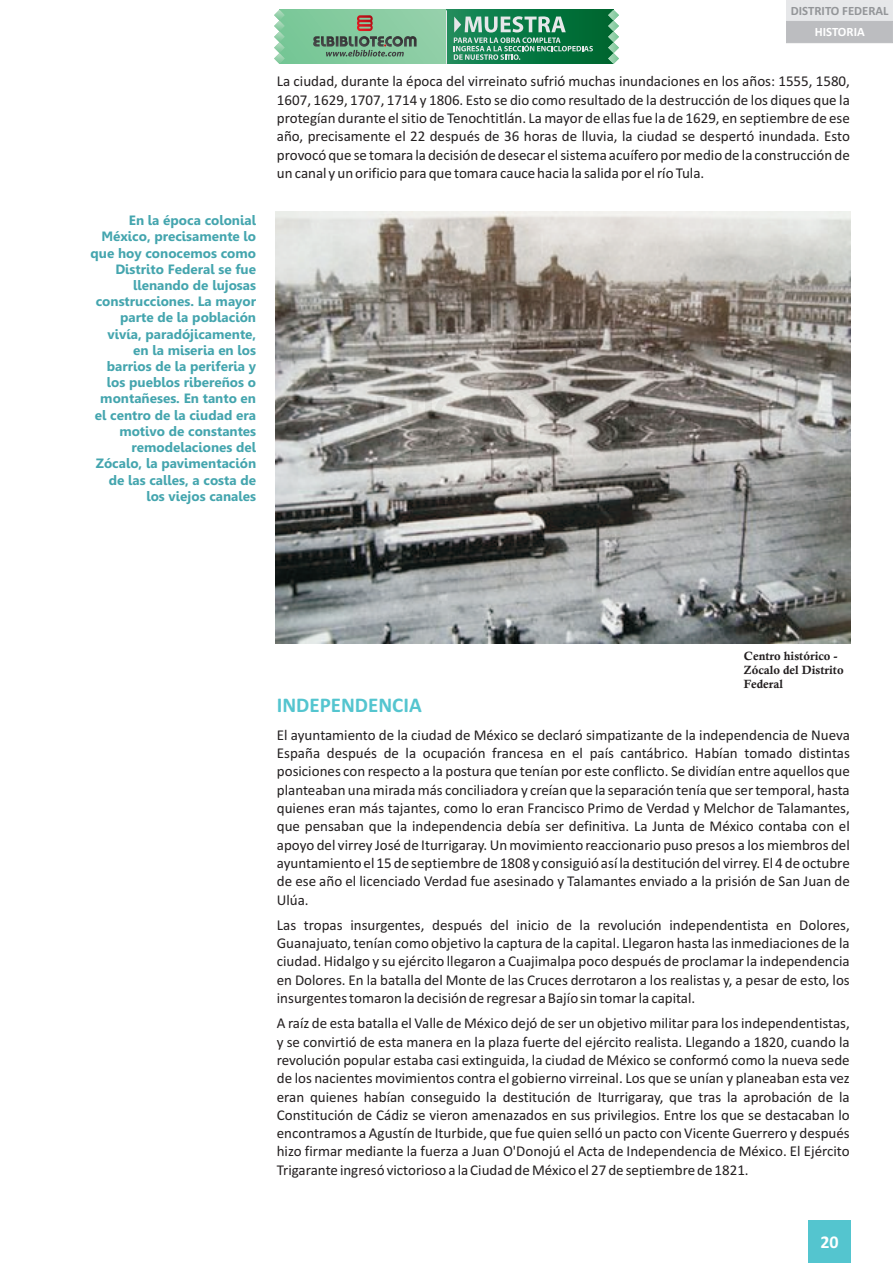
<style>
.page{position:relative;width:893px;height:1263px;background:#fff}
.page>*{position:absolute;margin:0;border:0;box-sizing:border-box;transform-origin:0 0}
.t1{font:700 21px "Calibri";color:#54c5cf}
.t2{font:700 18px "Calibri";color:#fff}
.t3{font:15px/18.3px "Calibri";color:#231f20;text-align:justify}
.t4{font:700 13.5px/16.2px "Gisha";color:#44a5ae;text-align:right}
.t5{font:700 12.75px "Calibri";color:#939598}
.t6{font:700 12.75px "Calibri";color:#fff}
.t7{font:700 12px/13.8px "Calis MT Bol";color:#231f20}
</style>
<div class="page">
<div style="left:786px;top:0;width:107px;height:22px;background:#e6e7e9"></div>
<div style="left:786px;top:21px;width:107px;height:22px;background:#bcbdc0"></div>
<div style="left:808px;top:1220px;width:42px;height:43px;background:#54c5cf"></div>
<img style="left:275px;top:212px;width:575px;height:431px">
<svg style="left:285px;top:10px;width:161px;height:54px;background:#85cba0"></svg>
<svg style="left:318px;top:398px;width:59px;height:25px"></svg>
<svg style="left:377px;top:398px;width:7px;height:25px"></svg>
<svg style="left:388px;top:398px;width:34px;height:25px"></svg>
<svg style="left:425px;top:398px;width:7px;height:25px"></svg>
<svg style="left:435px;top:397px;width:145px;height:27px;background:#9e9a95"></svg>
<div style="left:446px;top:10px;width:168px;height:54px;background:linear-gradient(to right,#1a8c5b,#00642b)"></div>
<svg style="left:274px;top:10px;width:11px;height:54px"></svg>
<svg style="left:608px;top:10px;width:11px;height:54px"></svg>
<svg style="left:312px;top:15px;width:105px;height:42px;background:#7aa887"></svg>
<svg style="left:454px;top:16px;width:139px;height:44px;background:#469671"></svg>
<hr style="left:446px;top:10px;width:1px;height:54px;background:#e6e7e9">
<p class="t4" style="left:91px;top:214px;width:167px">En la época colonial<br>México, precisamente lo que hoy conocemos como<br>Distrito Federal se fue llenando de lujosas construcciones. La mayor parte de la población vivía, paradójicamente, en la miseria en los barrios de la periferia y los pueblos ribereños o montañeses. En tanto en el centro de la ciudad era motivo de constantes remodelaciones del<br>Zócalo, la pavimentación de las calles, a costa de los viejos canales</p>
<p class="t5" style="left:791px;top:5px;width:99px">DISTRITO FEDERAL</p>
<p class="t6" style="left:815px;top:26px;width:52px">HISTORIA</p>
<p class="t3" style="left:277px;top:74px;width:575px">La ciudad, durante la época del virreinato sufrió muchas inundaciones en los años: 1555, 1580, 1607, 1629, 1707, 1714 y 1806. Esto se dio como resultado de la destrucción de los diques que la protegían durante el sitio de Tenochtitlán. La mayor de ellas fue la de 1629, en septiembre de ese año, precisamente el 22 después de 36 horas de lluvia, la ciudad se despertó inundada. Esto provocó que se tomara la decisión de desecar el sistema acuífero por medio de la construcción de un canal y un orificio para que tomara cauce hacia la salida por el río Tula.</p>
<h1 class="t1" style="left:277px;top:697px;width:146px">INDEPENDENCIA</h1>
<p class="t7" style="left:744px;top:650px;width:101px">Centro histórico -<br>Zócalo del Distrito<br>Federal</p>
<p class="t3" style="left:277px;top:727px;width:574px">El ayuntamiento de la ciudad de México se declaró simpatizante de la independencia de Nueva España después de la ocupación francesa en el país cantábrico. Habían tomado distintas posiciones con respecto a la postura que tenían por este conflicto. Se dividían entre aquellos que planteaban una mirada más conciliadora y creían que la separación tenía que ser temporal, hasta quienes eran más tajantes, como lo eran Francisco Primo de Verdad y Melchor de Talamantes, que pensaban que la independencia debía ser definitiva. La Junta de México contaba con el apoyo del virrey José de Iturrigaray. Un movimiento reaccionario puso presos a los miembros del ayuntamiento el 15 de septiembre de 1808 y consiguió así la destitución del virrey. El 4 de octubre de ese año el licenciado Verdad fue asesinado y Talamantes enviado a la prisión de San Juan de Ulúa.</p>
<p class="t3" style="left:277px;top:917px;width:574px">Las tropas insurgentes, después del inicio de la revolución independentista en Dolores, Guanajuato, tenían como objetivo la captura de la capital. Llegaron hasta las inmediaciones de la ciudad. Hidalgo y su ejército llegaron a Cuajimalpa poco después de proclamar la independencia en Dolores. En la batalla del Monte de las Cruces derrotaron a los realistas y, a pesar de esto, los insurgentes tomaron la decisión de regresar a Bajío sin tomar la capital.</p>
<p class="t3" style="left:277px;top:1015px;width:575px">A raíz de esta batalla el Valle de México dejó de ser un objetivo militar para los independentistas, y se convirtió de esta manera en la plaza fuerte del ejército realista. Llegando a 1820, cuando la revolución popular estaba casi extinguida, la ciudad de México se conformó como la nueva sede de los nacientes movimientos contra el gobierno virreinal. Los que se unían y planeaban esta vez eran quienes habían conseguido la destitución de Iturrigaray, que tras la aprobación de la Constitución de Cádiz se vieron amenazados en sus privilegios. Entre los que se destacaban lo encontramos a Agustín de Iturbide, que fue quien selló un pacto con Vicente Guerrero y después hizo firmar mediante la fuerza a Juan O'Donojú el Acta de Independencia de México. El Ejército Trigarante ingresó victorioso a la Ciudad de México el 27 de septiembre de 1821.</p>
<p class="t2" style="left:820px;top:1234px;width:20px">20</p>
</div>
